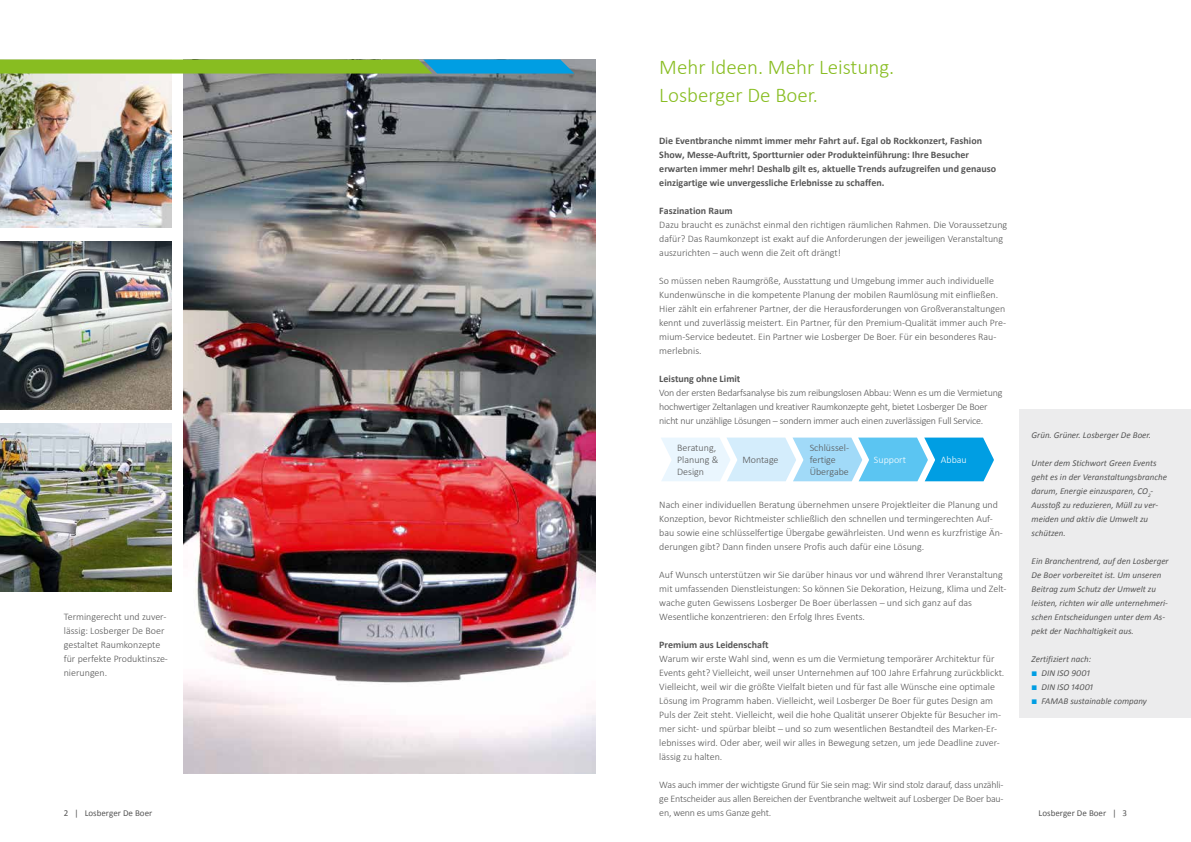
<style>
.page{position:relative;width:1191px;height:842px;background:#fff}
.page>*{position:absolute;margin:0;border:0;box-sizing:border-box;transform-origin:0 0}
.t1{font:300 21px/28px "Calibri";color:#88bd21}
.t2{font:300 10px/14px "Calibri";color:#565656}
.t3{font:700 10px/14px "Calibri";color:#565656}
.t4{font:300 10px/14px "Calibri";letter-spacing:-.02em;color:#565656}
.t5{font:300 10px "Calibri";color:#fff}
.t6{font:italic 9px/14px "Calibri";color:#565656}
.t7{font:9px "Calibri";color:#565656}
</style>
<div class="page">
<img style="left:0;top:74px;width:172px;height:154px">
<img style="left:0;top:242px;width:172px;height:168px">
<img style="left:184px;top:60px;width:411px;height:714px">
<img style="left:0;top:424px;width:172px;height:168px">
<div style="left:1019px;top:410px;width:172px;height:308px;background:#ececed"></div>
<svg style="left:661px;top:438px;width:332px;height:43px;background:#98d8f5"></svg>
<svg style="left:0;top:60px;width:574px;height:14px;background:#69b454"></svg>
<h1 class="t1" style="left:659px;top:52px;width:237px">Mehr Ideen. Mehr Leistung.<br>Losberger De Boer.</h1>
<p class="t3" style="left:659px;top:133px;width:338px">Die Eventbranche nimmt immer mehr Fahrt auf. Egal ob Rockkonzert, Fashion Show, Messe-Auftritt, Sportturnier oder Produkteinführung: Ihre Besucher erwarten immer mehr! Deshalb gilt es, aktuelle Trends aufzugreifen und genauso einzigartige wie unvergessliche Erlebnisse zu schaffen.</p>
<p class="t3" style="left:659px;top:203px;width:75px">Faszination Raum</p>
<p class="t2" style="left:659px;top:217px;width:349px">Dazu braucht es zunächst einmal den richtigen räumlichen Rahmen. Die Voraussetzung dafür? Das Raumkonzept ist exakt auf die Anforderungen der jeweiligen Veranstaltung auszurichten – auch wenn die Zeit oft drängt!</p>
<p class="t2" style="left:659px;top:273px;width:348px">So müssen neben Raumgröße, Ausstattung und Umgebung immer auch individuelle Kundenwünsche in die kompetente Planung der mobilen Raumlösung mit einfließen.<br>Hier zählt ein erfahrener Partner, der die Herausforderungen von Großveranstaltungen kennt und zuverlässig meistert. Ein Partner, für den Premium-Qualität immer auch Pre&shy;mium-Service bedeutet. Ein Partner wie Losberger De Boer. Für ein besonderes Rau&shy;merlebnis.</p>
<p class="t3" style="left:659px;top:371px;width:83px">Leistung ohne Limit</p>
<p class="t4" style="left:659px;top:385px;width:344px">Von der ersten Bedarfsanalyse bis zum reibungslosen Abbau: Wenn es um die Vermietung hochwertiger Zeltanlagen und kreativer Raumkonzepte geht, bietet Losberger De Boer nicht nur unzählige Lösungen – sondern immer auch einen zuverlässigen Full Service.</p>
<p class="t6" style="left:1031px;top:427px;width:121px">Grün. Grüner. Losberger De Boer.</p>
<p class="t6" style="left:1031px;top:455px;width:137px">Unter dem Stichwort Green Events geht es in der Veranstaltungsbranche darum, Energie einzusparen, CO<sub>2</sub>-<br>Ausstoß zu reduzieren, Müll zu ver&shy;meiden und aktiv die Umwelt zu schützen.</p>
<p class="t6" style="left:1031px;top:553px;width:139px">Ein Branchentrend, auf den Losberger De Boer vorbereitet ist. Um unseren Beitrag zum Schutz der Umwelt zu leisten, richten wir alle unternehmeri&shy;schen Entscheidungen unter dem As&shy;pekt der Nachhaltigkeit aus.</p>
<p class="t6" style="left:1041px;top:651px;width:107px;text-indent:-10px">Zertifiziert nach:<br>DIN ISO 9001<br>DIN ISO 14001<br>FAMAB sustainable company</p>
<p class="t2" style="left:809px;top:442px;width:41px;line-height:12px">Schlüssel&shy;fertige<br>Übergabe</p>
<p class="t2" style="left:677px;top:442px;width:43px;line-height:12px">Beratung,<br>Planung &amp;<br>Design</p>
<p class="t2" style="left:742px;top:453px;width:38px">Montage</p>
<p class="t5" style="left:874px;top:454px;width:34px">Support</p>
<p class="t5" style="left:941px;top:454px;width:27px">Abbau</p>
<p class="t2" style="left:659px;top:497px;width:345px">Nach einer individuellen Beratung übernehmen unsere Projektleiter die Planung und Konzeption, bevor Richtmeister schließlich den schnellen und termingerechten Auf&shy;bau sowie eine schlüsselfertige Übergabe gewährleisten. Und wenn es kurzfristige Än&shy;derungen gibt? Dann finden unsere Profis auch dafür eine Lösung.</p>
<p class="t2" style="left:659px;top:567px;width:349px">Auf Wunsch unterstützen wir Sie darüber hinaus vor und während Ihrer Veranstaltung mit umfassenden Dienstleistungen: So können Sie Dekoration, Heizung, Klima und Zelt&shy;wache guten Gewissens Losberger De Boer überlassen – und sich ganz auf das Wesentliche konzentrieren: den Erfolg Ihres Events.</p>
<p class="t3" style="left:659px;top:637px;width:111px">Premium aus Leidenschaft</p>
<p class="t2" style="left:659px;top:651px;width:346px">Warum wir erste Wahl sind, wenn es um die Vermietung temporärer Architektur für Events geht? Vielleicht, weil unser Unternehmen auf 100 Jahre Erfahrung zurückblickt.<br>Vielleicht, weil wir die größte Vielfalt bieten und für fast alle Wünsche eine optimale Lösung im Programm haben. Vielleicht, weil Losberger De Boer für gutes Design am Puls der Zeit steht. Vielleicht, weil die hohe Qualität unserer Objekte für Besucher im&shy;mer sicht- und spürbar bleibt – und so zum wesentlichen Bestandteil des Marken-Er&shy;lebnisses wird. Oder aber, weil wir alles in Bewegung setzen, um jede Deadline zuver&shy;lässig zu halten.</p>
<p class="t2" style="left:659px;top:777px;width:346px;text-align:justify">Was auch immer der wichtigste Grund für Sie sein mag: Wir sind stolz darauf, dass unzähli&shy;ge Entscheider aus allen Bereichen der Eventbranche weltweit auf Losberger De Boer bau&shy;en, wenn es ums Ganze geht.</p>
<p class="t2" style="left:64px;top:609px;width:106px">Termingerecht und zuver&shy;lässig: Losberger De Boer gestaltet Raumkonzepte für perfekte Produktinsze&shy;nierungen.</p>
<p class="t7" style="left:64px;top:807px;width:90px">2 | Losberger De Boer</p>
<p class="t7" style="left:1038px;top:807px;width:90px">Losberger De Boer | 3</p>
</div>
